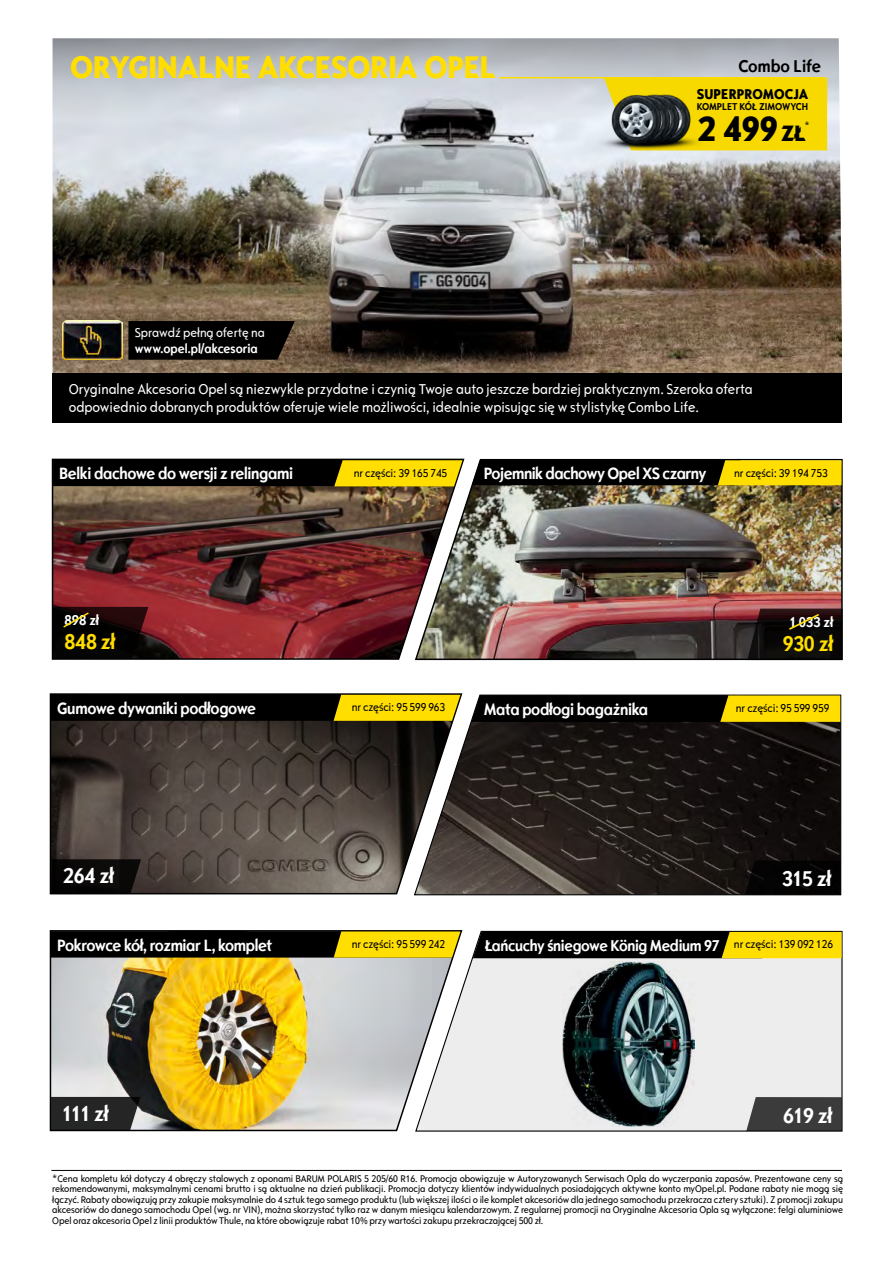
<style>
.page{position:relative;width:893px;height:1263px;background:#fff}
.page>*{position:absolute;margin:0;border:0;box-sizing:border-box;transform-origin:0 0}
.t1{font:800 36.75px "Opel Sans Condensed";color:#000}
.t2{font:800 33px "Opel Sans Condensed";color:#ffde00}
.t3{font:700 22.5px "Opel Sans Condensed";letter-spacing:-.01em;color:#fff}
.t4{font:700 22.5px "Opel Sans Condensed";letter-spacing:-.01em;color:#ffde00}
.t5{font:700 18px "Opel Sans Condensed";color:#000}
.t6{font:700 17.25px "Opel Sans Condensed";letter-spacing:-.02em;color:#fff}
.t7{font:700 16.5px "Opel Sans Condensed";letter-spacing:-.02em;color:#fff}
.t8{font:condensed 15px/18px "Opel Sans";color:#fff}
.t9{font:800 15px "Opel Sans Condensed";letter-spacing:.01em;color:#000}
.t10{font:700 15px "Opel Sans Condensed";color:#fff}
.t11{font:700 13.5px "Opel Sans Condensed";color:#fff}
.t12{font:condensed 13.5px "Opel Sans";color:#fff}
.t13{font:condensed 12px "Opel Sans";letter-spacing:-.01em;color:#000}
.t14{font:700 10.5px "Opel Sans Condensed";color:#000}
.t15{font:condensed 10.2px/10.5px "Opel Sans";letter-spacing:-.01em;color:#000;text-align:justify}
.s1{font-size:23.4px}
</style>
<div class="page">
<img style="left:53px;top:38px;width:789px;height:335px">
<div style="left:53px;top:373px;width:789px;height:49px;background:#000"></div>
<hr style="left:499px;top:77px;width:325px;height:1px;background:#ffde00">
<img style="left:51px;top:458px;width:363px;height:202px">
<svg style="left:53px;top:460px;width:361px;height:26px;background:#342d00"></svg>
<img style="left:49px;top:930px;width:365px;height:202px">
<svg style="left:51px;top:931px;width:363px;height:26px;background:#352e00"></svg>
<img style="left:63px;top:320px;width:59px;height:39px">
<svg style="left:128px;top:321px;width:167px;height:39px;background:#070504"></svg>
<svg style="left:53px;top:607px;width:95px;height:51px;background:#100705"></svg>
<img style="left:414px;top:458px;width:429px;height:203px">
<svg style="left:472px;top:460px;width:369px;height:25px;background:#544902"></svg>
<svg style="left:747px;top:609px;width:96px;height:51px;background:#170f0d"></svg>
<svg style="left:49px;top:693px;width:414px;height:202px;background:#4d443f"></svg>
<svg style="left:51px;top:694px;width:362px;height:27px;background:#332c00"></svg>
<svg style="left:413px;top:694px;width:429px;height:202px;background:#312b25"></svg>
<svg style="left:472px;top:695px;width:368px;height:27px;background:#504602"></svg>
<hr style="left:51px;top:1170px;width:791px;height:1px;background:#000">
<svg style="left:52px;top:859px;width:89px;height:34px;background:#0d0a0a"></svg>
<div style="left:604px;top:77px;width:223px;height:73px;background:#f7d900"></div>
<img style="left:683px;top:82px;width:20px;height:73px">
<img style="left:616px;top:82px;width:76px;height:72px">
<img style="left:674px;top:83px;width:9px;height:72px">
<img style="left:598px;top:83px;width:76px;height:72px">
<svg style="left:745px;top:860px;width:96px;height:34px;background:#050403"></svg>
<svg style="left:414px;top:930px;width:429px;height:202px;background:#b9bdba"></svg>
<svg style="left:473px;top:932px;width:368px;height:26px;background:#524702"></svg>
<svg style="left:746px;top:1097px;width:96px;height:34px;background:#434343"></svg>
<svg style="left:51px;top:1097px;width:89px;height:34px;background:#2c2c2c"></svg>
<h2 class="t2" style="left:70px;top:47px;width:427px">ORYGINALNE AKCESORIA OPEL</h2>
<h3 class="t5" style="left:738px;top:56px;width:84px">Combo Life</h3>
<h3 class="t12" style="left:135px;top:324px;width:132px">Sprawdź pełną ofertę na</h3>
<h3 class="t11" style="left:135px;top:340px;width:125px">www.opel.pl/akcesoria</h3>
<h3 class="t9" style="left:697px;top:85px;width:113px">SUPERPROMOCJA</h3>
<p class="t14" style="left:697px;top:100px;width:113px">KOMPLET KÓŁ ZIMOWYCH</p>
<h1 class="t1" style="left:698px;top:106px;width:110px">2 499<span class="s1">ZŁ</span></h1>
<p class="t15" style="left:805px;top:121px;width:7px">*</p>
<h3 class="t8" style="left:69px;top:380px;width:686px">Oryginalne Akcesoria Opel są niezwykle przydatne i czynią Twoje auto jeszcze bardziej praktycznym. Szeroka oferta odpowiednio dobranych produktów oferuje wiele możliwości, idealnie wpisując się w stylistykę Combo Life.</h3>
<h3 class="t6" style="left:59px;top:463px;width:235px">Belki dachowe do wersji z relingami</h3>
<p class="t13" style="left:354px;top:466px;width:95px">nr części: 39 165 745</p>
<h3 class="t6" style="left:484px;top:463px;width:224px">Pojemnik dachowy Opel XS czarny</h3>
<p class="t13" style="left:734px;top:466px;width:95px">nr części: 39 194 753</p>
<h3 class="t10" style="left:65px;top:611px;width:36px">898 zł</h3>
<h3 class="t4" style="left:65px;top:628px;width:52px">848 zł</h3>
<h3 class="t10" style="left:790px;top:613px;width:45px">1 033 zł</h3>
<h3 class="t4" style="left:783px;top:630px;width:52px">930 zł</h3>
<h3 class="t6" style="left:57px;top:698px;width:201px">Gumowe dywaniki podłogowe</h3>
<p class="t13" style="left:352px;top:700px;width:95px">nr części: 95 599 963</p>
<h3 class="t6" style="left:484px;top:699px;width:166px">Mata podłogi bagażnika</h3>
<p class="t13" style="left:736px;top:701px;width:95px">nr części: 95 599 959</p>
<h3 class="t3" style="left:63px;top:862px;width:52px">264 zł</h3>
<h3 class="t6" style="left:57px;top:934px;width:217px">Pokrowce kół, rozmiar L, komplet</h3>
<p class="t13" style="left:352px;top:937px;width:95px">nr części: 95 599 242</p>
<h3 class="t3" style="left:782px;top:865px;width:51px">315 zł</h3>
<h3 class="t7" style="left:485px;top:936px;width:350px">Łańcuchy śniegowe König Medium 97 <sup>nr</sup> <sup>części:</sup> <sup>139</sup> <sup>092</sup> <sup>126</sup></h3>
<h3 class="t3" style="left:62px;top:1099px;width:48px">111 zł</h3>
<h3 class="t3" style="left:783px;top:1102px;width:51px">619 zł</h3>
<p class="t15" style="left:52px;top:1173px;width:792px">*Cena kompletu kół dotyczy 4 obręczy stalowych z oponami BARUM POLARIS 5 205/60 R16. Promocja obowiązuje w Autoryzowanych Serwisach Opla do wyczerpania zapasów. Prezentowane ceny są rekomendowanymi, maksymalnymi cenami brutto i są aktualne na dzień publikacji. Promocja dotyczy klientów indywidualnych posiadających aktywne konto myOpel.pl. Podane rabaty nie mogą się łączyć. Rabaty obowiązują przy zakupie maksymalnie do 4 sztuk tego samego produktu (lub większej ilości o ile komplet akcesoriów dla jednego samochodu przekracza cztery sztuki). Z promocji zakupu akcesoriów do danego samochodu Opel (wg. nr VIN), można skorzystać tylko raz w danym miesiącu kalendarzowym. Z regularnej promocji na Oryginalne Akcesoria Opla są wyłączone: felgi aluminiowe Opel oraz akcesoria Opel z linii produktów Thule, na które obowiązuje rabat 10% przy wartości zakupu przekraczającej 500 zł.</p>
</div>
